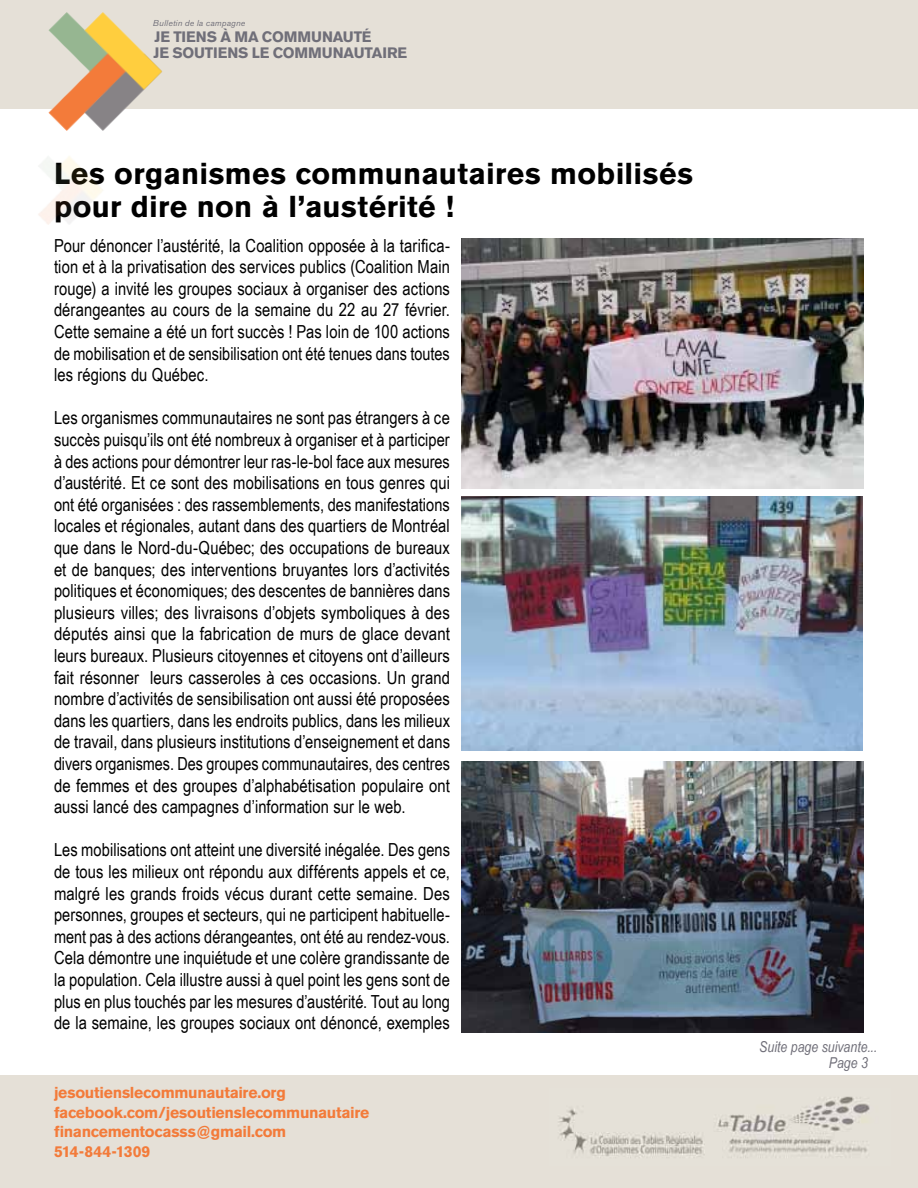
<style>
.page{position:relative;width:918px;height:1188px;background:#fff}
.page>*{position:absolute;margin:0;border:0;box-sizing:border-box;transform-origin:0 0}
.t1{font:700 30px/33px "Akzidenz Grotesk BE";letter-spacing:.015em;color:#000}
.t2{font:18px/21.6px "Arial Narrow";letter-spacing:.005em;color:#000;text-align:justify}
.t3{font:700 15.75px/19.5px "Akzidenz Grotesk BE";letter-spacing:-.02em;color:#f37b3a}
.t4{font:700 15px/16.4px "Akzidenz Grotesk BE";letter-spacing:-.01em;color:#706f79}
.t5{font:italic 15px "Arial Narrow";letter-spacing:.005em;color:#706f79}
.t6{font:italic 8.55px "Akzidenz Grotesk BE";letter-spacing:.025em;color:#706f79}
</style>
<div class="page">
<div style="left:0;top:0;width:918px;height:109px;background:#e5e0d7"></div>
<div style="left:0;top:1075px;width:918px;height:113px;background:#e5e0d7"></div>
<img style="left:559px;top:1096px;width:311px;height:62px">
<img style="left:48px;top:12px;width:114px;height:119px">
<img style="left:462px;top:762px;width:402px;height:271px">
<img style="left:462px;top:497px;width:400px;height:253px">
<img style="left:461px;top:238px;width:402px;height:250px">
<p class="t6" style="left:153px;top:17px;width:94px">Bulletin de la campagne</p>
<p class="t4" style="left:153px;top:28px;width:255px">JE TIENS À MA COMMUNAUTÉ<br>JE SOUTIENS LE COMMUNAUTAIRE</p>
<h1 class="t1" style="left:54px;top:157px;width:640px">Les organismes communautaires mobilisés pour dire non à l’austérité !</h1>
<p class="t2" style="left:54px;top:234px;width:398px">Pour dénoncer l’austérité, la Coalition opposée à la tarifica&shy;tion et à la privatisation des services publics (Coalition Main rouge) a invité les groupes sociaux à organiser des actions dérangeantes au cours de la semaine du 22 au 27 février.<br>Cette semaine a été un fort succès ! Pas loin de 100 actions de mobilisation et de sensibilisation ont été tenues dans toutes les régions du Québec.</p>
<p class="t2" style="left:54px;top:406px;width:398px">Les organismes communautaires ne sont pas étrangers à ce succès puisqu’ils ont été nombreux à organiser et à participer à des actions pour démontrer leur ras-le-bol face aux mesures d’austérité. Et ce sont des mobilisations en tous genres qui ont été organisées : des rassemblements, des manifestations locales et régionales, autant dans des quartiers de Montréal que dans le Nord-du-Québec; des occupations de bureaux et de banques; des interventions bruyantes lors d’activités politiques et économiques; des descentes de bannières dans plusieurs villes; des livraisons d’objets symboliques à des députés ainsi que la fabrication de murs de glace devant leurs bureaux. Plusieurs citoyennes et citoyens ont d’ailleurs fait résonner leurs casseroles à ces occasions. Un grand nombre d’activités de sensibilisation ont aussi été proposées dans les quartiers, dans les endroits publics, dans les milieux de travail, dans plusieurs institutions d’enseignement et dans divers organismes. Des groupes communautaires, des centres de femmes et des groupes d’alphabétisation populaire ont aussi lancé des campagnes d’information sur le web.</p>
<p class="t2" style="left:54px;top:838px;width:398px">Les mobilisations ont atteint une diversité inégalée. Des gens de tous les milieux ont répondu aux différents appels et ce, malgré les grands froids vécus durant cette semaine. Des personnes, groupes et secteurs, qui ne participent habituelle&shy;ment pas à des actions dérangeantes, ont été au rendez-vous.<br>Cela démontre une inquiétude et une colère grandissante de la population. Cela illustre aussi à quel point les gens sont de plus en plus touchés par les mesures d’austérité. Tout au long de la semaine, les groupes sociaux ont dénoncé, exemples</p>
<p class="t3" style="left:54px;top:1083px;width:317px">jesoutienslecommunautaire.org facebook.com/jesoutienslecommunautaire financementocasss@gmail.com<br>514-844-1309</p>
<p class="t5" style="left:759px;top:1036px;width:119px">Suite page suivante...</p>
<p class="t5" style="left:829px;top:1052px;width:41px">Page 3</p>
</div>
